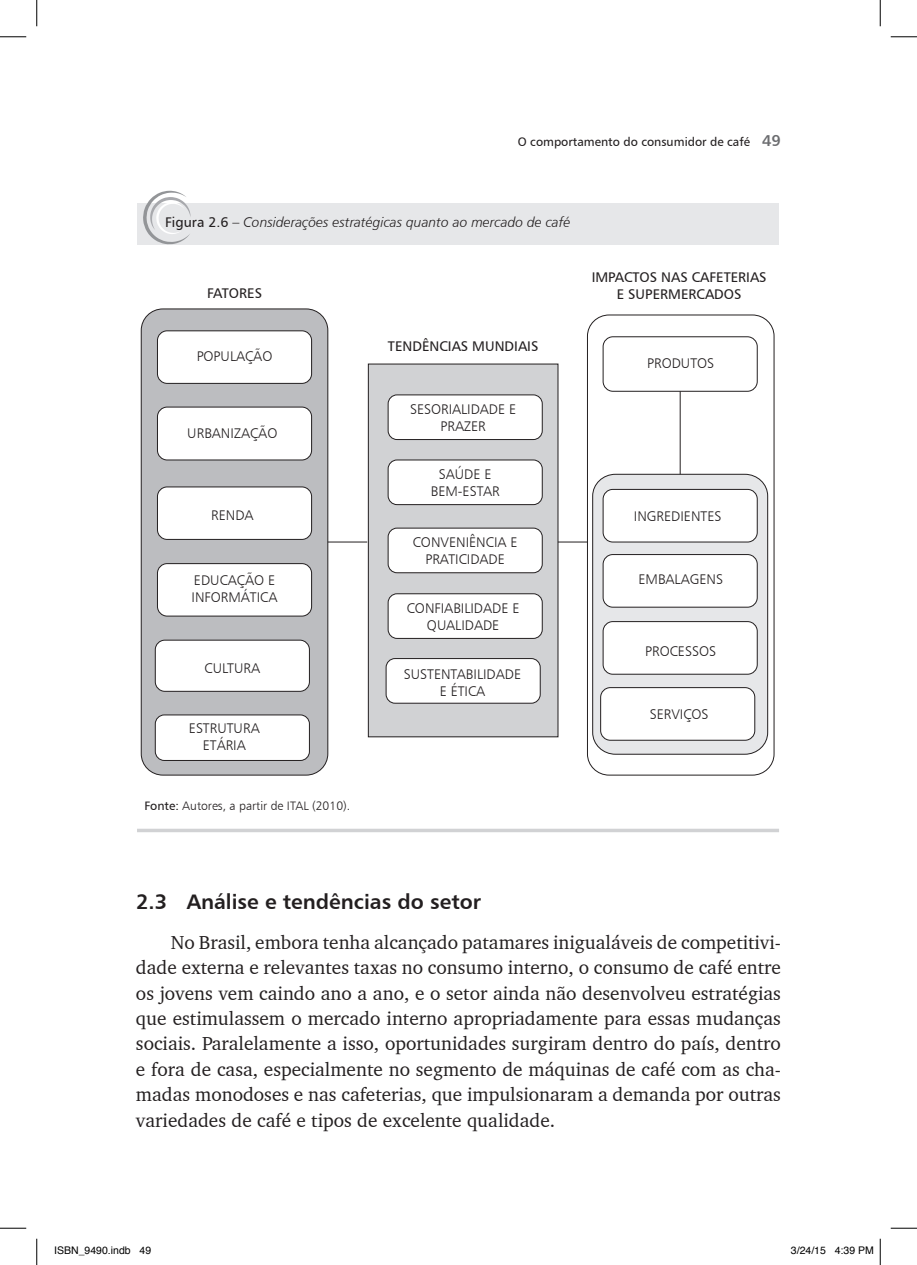
<style>
.page{position:relative;width:917px;height:1265px;background:#fff}
.page>*{position:absolute;margin:0;border:0;box-sizing:border-box;transform-origin:0 0}
.t1{font:21px "Humanist 777 BT Bold B";color:#231f20}
.t2{font:19.25px/25.4px "Charter BT";color:#231f20;text-align:justify}
.t3{font:14px/16.8px "Humanist 777 BT Light B";color:#231f20;text-align:center}
.t4{font:14px/16.8px "Humanist 777 BT Roman B";color:#231f20;text-align:center}
.t5{font:14px "Humanist 777 BT Light Italic B";color:#231f20}
.t6{font:12.25px "Humanist 777 BT Roman B";color:#231f20}
.t7{font:12.25px "Humanist 777 BT Light B";color:#231f20}
.t8{font:10.5px "Helvetica";color:#000}
.s1{font-family:"Humanist 777 BT Bold B";font-size:15.75px;color:#6c6d70}
.s2{font-family:"Humanist 777 BT Roman B"}
.s3{font-family:"Humanist 777 BT Light B"}
</style>
<div class="page">
<div style="left:137px;top:203px;width:642px;height:41px;background:#e6e7e9"></div>
<svg style="left:143px;top:191px;width:48px;height:53px"></svg>
<svg style="left:137px;top:828px;width:642px;height:4px;fill:#d1d2d4"></svg>
<div style="left:141px;top:309px;width:187px;height:466px;background:#bcbdc0;border-radius:22px"></div>
<div style="left:141px;top:308px;width:187px;height:467px;border:1px solid #231f20;border-radius:22px"></div>
<div style="left:587px;top:314px;width:187px;height:461px;border:1px solid #231f20;border-radius:21px"></div>
<div style="left:593px;top:474px;width:175px;height:280px;background:#e6e7e9;border-radius:22px"></div>
<div style="left:592px;top:473px;width:176px;height:281px;border:1px solid #231f20;border-radius:22px"></div>
<div style="left:368px;top:364px;width:190px;height:372px;background:#d1d2d4"></div>
<div style="left:368px;top:363px;width:190px;height:374px;border:1px solid #231f20"></div>
<div style="left:603px;top:336px;width:155px;height:55px;border:1px solid #231f20;border-radius:10px"></div>
<hr style="left:680px;top:391px;width:1px;height:83px;background:#231f20">
<hr style="left:328px;top:541px;width:39px;height:1px;background:#231f20">
<svg style="left:558px;top:541px;width:29px;height:1px"></svg>
<div style="left:157px;top:331px;width:155px;height:52px;background:#fff;border-radius:10px"></div>
<div style="left:157px;top:330px;width:155px;height:54px;border:1px solid #231f20;border-radius:10px"></div>
<div style="left:157px;top:407px;width:155px;height:53px;background:#fff;border-radius:10px"></div>
<div style="left:157px;top:406px;width:155px;height:54px;border:1px solid #231f20;border-radius:10px"></div>
<div style="left:157px;top:487px;width:155px;height:52px;background:#fff;border-radius:10px"></div>
<div style="left:157px;top:486px;width:155px;height:53px;border:1px solid #231f20;border-radius:10px"></div>
<div style="left:157px;top:563px;width:155px;height:53px;background:#fff;border-radius:10px"></div>
<div style="left:157px;top:563px;width:155px;height:53px;border:1px solid #231f20;border-radius:10px"></div>
<div style="left:155px;top:640px;width:154px;height:51px;background:#fff;border-radius:10px"></div>
<div style="left:155px;top:639px;width:155px;height:52px;border:1px solid #231f20;border-radius:10px"></div>
<div style="left:155px;top:714px;width:154px;height:46px;background:#fff;border-radius:9px"></div>
<div style="left:155px;top:714px;width:155px;height:46px;border:1px solid #231f20;border-radius:9px"></div>
<div style="left:388px;top:395px;width:154px;height:44px;background:#fff;border-radius:9px"></div>
<div style="left:388px;top:394px;width:155px;height:46px;border:1px solid #231f20;border-radius:9px"></div>
<div style="left:388px;top:460px;width:154px;height:44px;background:#fff;border-radius:9px"></div>
<div style="left:388px;top:459px;width:155px;height:46px;border:1px solid #231f20;border-radius:9px"></div>
<div style="left:388px;top:528px;width:154px;height:44px;background:#fff;border-radius:9px"></div>
<div style="left:388px;top:527px;width:155px;height:46px;border:1px solid #231f20;border-radius:9px"></div>
<div style="left:388px;top:593px;width:154px;height:45px;background:#fff;border-radius:9px"></div>
<div style="left:388px;top:593px;width:155px;height:45px;border:1px solid #231f20;border-radius:9px"></div>
<div style="left:386px;top:658px;width:154px;height:45px;background:#fff;border-radius:9px"></div>
<div style="left:386px;top:658px;width:155px;height:45px;border:1px solid #231f20;border-radius:9px"></div>
<div style="left:603px;top:489px;width:154px;height:53px;background:#fff;border-radius:10px"></div>
<div style="left:603px;top:489px;width:155px;height:53px;border:1px solid #231f20;border-radius:10px"></div>
<div style="left:603px;top:554px;width:154px;height:53px;background:#fff;border-radius:10px"></div>
<div style="left:603px;top:554px;width:155px;height:53px;border:1px solid #231f20;border-radius:10px"></div>
<div style="left:603px;top:621px;width:154px;height:53px;background:#fff;border-radius:10px"></div>
<div style="left:603px;top:621px;width:155px;height:53px;border:1px solid #231f20;border-radius:10px"></div>
<div style="left:601px;top:687px;width:154px;height:53px;background:#fff;border-radius:10px"></div>
<div style="left:600px;top:687px;width:155px;height:53px;border:1px solid #231f20;border-radius:10px"></div>
<svg style="left:0;top:36px;width:26px;height:1px"></svg>
<svg style="left:891px;top:36px;width:26px;height:1px"></svg>
<svg style="left:0;top:1227px;width:26px;height:1px"></svg>
<svg style="left:891px;top:1227px;width:26px;height:1px"></svg>
<svg style="left:36px;top:0;width:1px;height:26px"></svg>
<svg style="left:36px;top:1238px;width:1px;height:26px"></svg>
<svg style="left:880px;top:0;width:1px;height:26px"></svg>
<svg style="left:880px;top:1238px;width:1px;height:26px"></svg>
<p class="t6" style="left:518px;top:134px;width:265px">O comportamento do consumidor de café <span class="s1">49</span></p>
<p class="t5" style="left:165px;top:214px;width:407px"><span class="s2">Figura 2.6</span> <span class="s3">–</span> Considerações estratégicas quanto ao mercado de café</p>
<p class="t4" style="left:207px;top:284px;width:57px">FATORES</p>
<p class="t3" style="left:197px;top:347px;width:77px">POPULAÇÃO</p>
<p class="t3" style="left:187px;top:424px;width:92px">URBANIZAÇÃO</p>
<p class="t3" style="left:211px;top:506px;width:44px">RENDA</p>
<p class="t3" style="left:192px;top:571px;width:87px;text-align:left">EDUCAÇÃO E<br>INFORMÁTICA</p>
<p class="t3" style="left:205px;top:659px;width:57px">CULTURA</p>
<p class="t3" style="left:189px;top:719px;width:72px">ESTRUTURA<br>ETÁRIA</p>
<p class="t7" style="left:145px;top:797px;width:207px"><span class="s2">Fonte:</span> Autores, a partir de ITAL (2010).</p>
<p class="t4" style="left:388px;top:337px;width:152px">TENDÊNCIAS MUNDIAIS</p>
<p class="t3" style="left:410px;top:400px;width:108px">SESORIALIDADE E<br>PRAZER</p>
<p class="t3" style="left:431px;top:465px;width:70px">SAÚDE E<br>BEM-ESTAR</p>
<p class="t3" style="left:413px;top:533px;width:106px">CONVENIÊNCIA E<br>PRATICIDADE</p>
<p class="t3" style="left:407px;top:599px;width:114px">CONFIABILIDADE E<br>QUALIDADE</p>
<p class="t3" style="left:404px;top:665px;width:119px">SUSTENTABILIDADE<br>E ÉTICA</p>
<p class="t4" style="left:592px;top:268px;width:176px">IMPACTOS NAS CAFETERIAS<br>E SUPERMERCADOS</p>
<p class="t3" style="left:647px;top:355px;width:69px">PRODUTOS</p>
<p class="t3" style="left:634px;top:508px;width:89px">INGREDIENTES</p>
<p class="t3" style="left:638px;top:571px;width:86px">EMBALAGENS</p>
<p class="t3" style="left:645px;top:642px;width:73px">PROCESSOS</p>
<p class="t3" style="left:650px;top:705px;width:60px">SERVIÇOS</p>
<p class="t1" style="left:136px;top:887px;width:347px">2.3 Análise e tendências do setor</p>
<p class="t2" style="left:136px;top:928px;width:646px;text-indent:35px">No Brasil, embora tenha alcançado patamares inigualáveis de competitivi&shy;dade externa e relevantes taxas no consumo interno, o consumo de café entre os jovens vem caindo ano a ano, e o setor ainda não desenvolveu estratégias que estimulassem o mercado interno apropriadamente para essas mudanças sociais. Paralelamente a isso, oportunidades surgiram dentro do país, dentro e fora de casa, especialmente no segmento de máquinas de café com as cha&shy;madas monodoses e nas cafeterias, que impulsionaram a demanda por outras variedades de café e tipos de excelente qualidade.</p>
<p class="t8" style="left:54px;top:1242px;width:98px">ISBN_9490.indb 49</p>
<p class="t8" style="left:791px;top:1242px;width:84px">3/24/15 4:39 PM</p>
</div>
